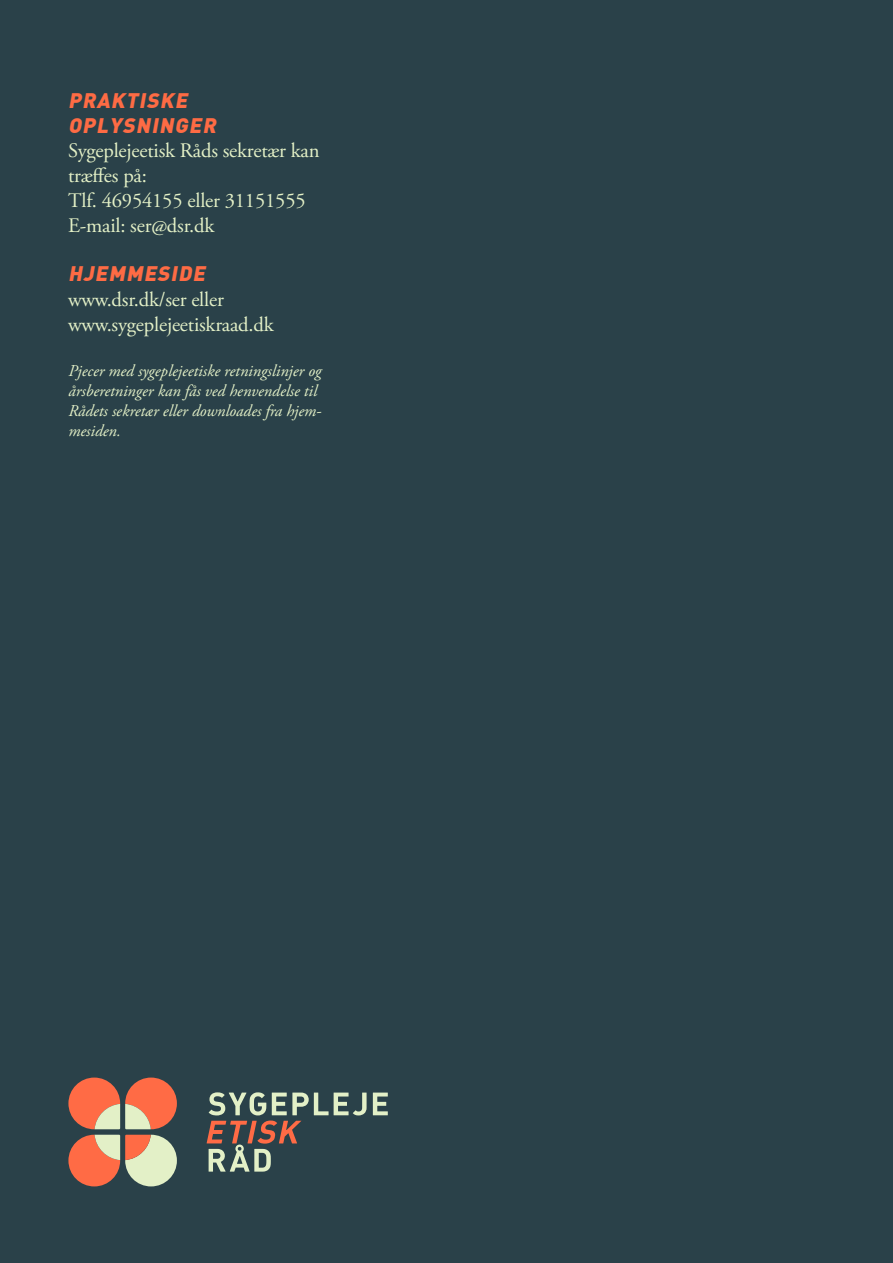
<style>
.page{position:relative;width:893px;height:1263px;background:#2a4149}
.page>*{position:absolute;margin:0;border:0;box-sizing:border-box;transform-origin:0 0}
.t1{font:20.7px/24.8px "Adobe Garamond Pro";letter-spacing:-.01em;color:#e3f0c6}
.t2{font:20.7px/24.8px "Adobe Garamond Pro";letter-spacing:-.01em;color:#e3f0c7}
.t3{font:italic 900 20.7px/24.8px "DIN";color:#fe6b44}
.t4{font:italic 16.5px/19.8px "Adobe Garamond Pro";color:#e3f0c7}
</style>
<div class="page">
<div style="left:125px;top:1077px;width:52px;height:52px;background:#ff6b45;border-radius:26px"></div>
<div style="left:125px;top:1135px;width:52px;height:51px;background:#e3f0c7;border-radius:26px"></div>
<div style="left:68px;top:1135px;width:52px;height:51px;background:#ff6b45;border-radius:26px"></div>
<div style="left:68px;top:1077px;width:52px;height:52px;background:#ff6b45;border-radius:26px"></div>
<svg style="left:95px;top:1135px;width:56px;height:25px"></svg>
<svg style="left:95px;top:1104px;width:56px;height:25px"></svg>
<svg style="left:373px;top:1092px;width:15px;height:23px"></svg>
<svg style="left:207px;top:1092px;width:160px;height:79px"></svg>
<p class="t3" style="left:68px;top:87px;width:154px">PRAKTISKE<br>OPLYSNINGER</p>
<p class="t1" style="left:68px;top:139px;width:253px">Sygeplejeetisk Råds sekretær kan træffes på:<br>Tlf. 46954155 eller 31151555<br>E-mail: ser@dsr.dk</p>
<p class="t3" style="left:68px;top:260px;width:143px">HJEMMESIDE</p>
<p class="t2" style="left:68px;top:288px;width:207px">www.dsr.dk/ser eller www.sygeplejeetiskraad.dk</p>
<p class="t4" style="left:68px;top:362px;width:255px">Pjecer med sygeplejeetiske retningslinjer og årsberetninger kan fås ved henvendelse til Rådets sekretær eller downloades fra hjem&shy;mesiden.</p>
</div>
